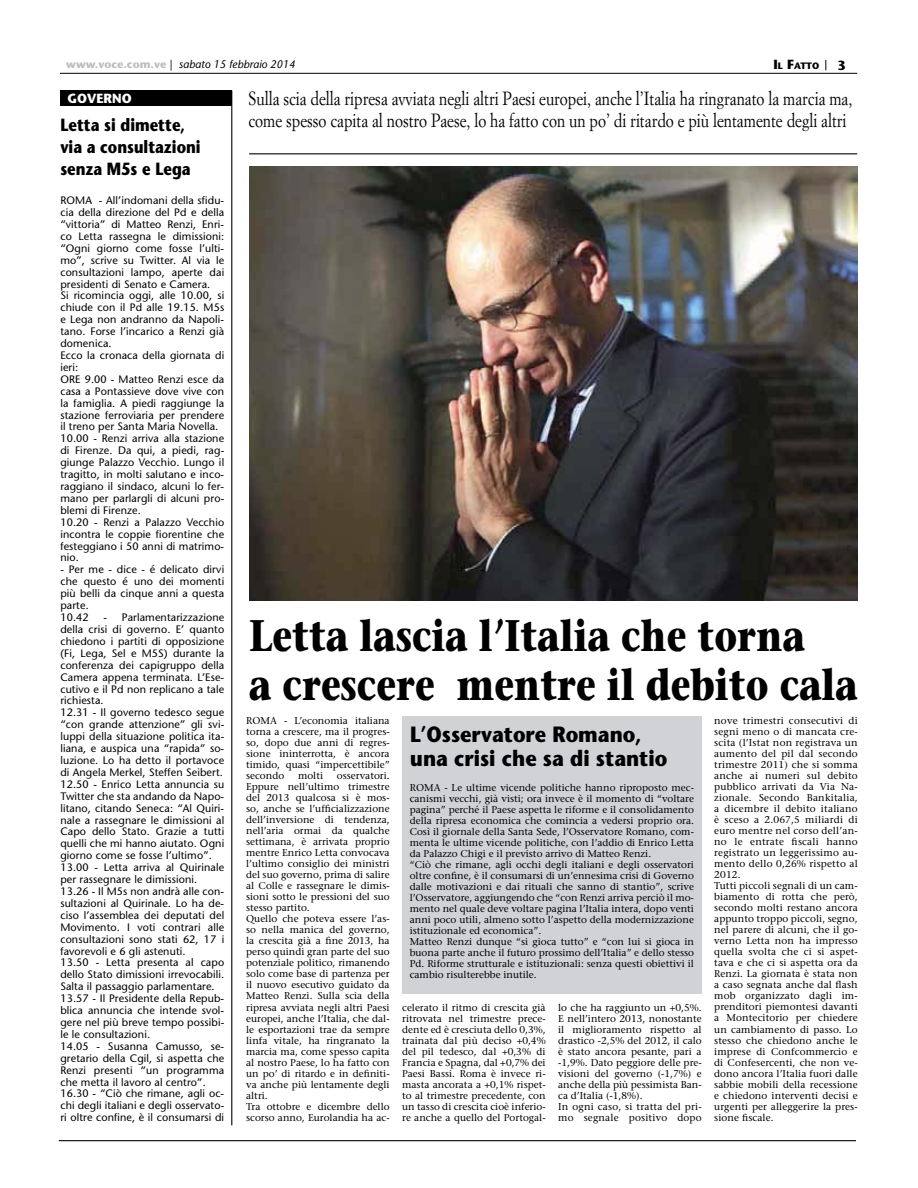
<style>
.page{position:relative;width:918px;height:1188px;background:#fff}
.page>*{position:absolute;margin:0;border:0;box-sizing:border-box;transform-origin:0 0}
.t1{font:700 44.1px/48.6px "Stone Serif";color:#000;scale:.8 1}
.t2{font:700 22.05px/24.3px "Stone Sans";color:#000;scale:.9 1}
.t3{font:18.75px/22px "Simoncini Garamond";color:#000;scale:.82 1}
.t4{font:700 17.7px/22px "Stone Sans";color:#000;scale:.84 1}
.t5{font:700 13.2px "Stone Sans";color:#fff}
.t6{font:700 13.2px "Stone Sans";color:#000}
.t7{font:italic 11.1px "Stone Sans";color:#000}
.t8{font:10.8px/11.9px "Stone Sans";letter-spacing:.01em;color:#000}
.t9{font:9.9px/11.1px "Stone Serif";color:#000}
.t10{font:700 9.3px "Stone Sans";color:#000}
.s1{font-weight:700;font-style:normal;color:#bbbec3}
.s2{font-style:normal}
.s3{font-size:13.2px}
</style>
<div class="page">
<hr style="left:59px;top:1140px;width:797px;height:1px;background:#000">
<div style="left:402px;top:716px;width:300px;height:278px;background:#d0d2d5"></div>
<hr style="left:60px;top:73px;width:797px;height:1px;background:#000">
<div style="left:61px;top:91px;width:171px;height:15px;background:#000"></div>
<hr style="left:231px;top:91px;width:1px;height:1034px;background:#000">
<hr style="left:249px;top:153px;width:608px;height:1px;background:#000">
<img style="left:249px;top:167px;width:608px;height:433px">
<p class="t7" style="left:66px;top:60px;width:231px"><span class="s1">www.voce.com.ve</span> <span class="s2">|</span> sabato 15 febbraio 2014</p>
<p class="t10" style="left:774px;top:63px;width:47px"><span class="s3">I</span>L <span class="s3">F</span>ATTO</p>
<h3 class="t6" style="left:838px;top:60px;width:10px">3</h3>
<h3 class="t5" style="left:68px;top:94px;width:66px">GOVERNO</h3>
<h3 class="t4" style="left:60px;top:116px;width:169px">Letta si dimette, via a consultazioni senza M5s e Lega</h3>
<p class="t8" style="left:60px;top:196px;width:165px">ROMA - All’indomani della sfidu&shy;cia della direzione del Pd e della “vittoria” di Matteo Renzi, Enri&shy;co Letta rassegna le dimissioni: “Ogni giorno come fosse l’ulti&shy;mo”, scrive su Twitter. Al via le consultazioni lampo, aperte dai presidenti di Senato e Camera.<br>Si ricomincia oggi, alle 10.00, si chiude con il Pd alle 19.15. M5s e Lega non andranno da Napoli&shy;tano. Forse l’incarico a Renzi già domenica.<br>Ecco la cronaca della giornata di ieri:<br>ORE 9.00 - Matteo Renzi esce da casa a Pontassieve dove vive con la famiglia. A piedi raggiunge la stazione ferroviaria per prendere il treno per Santa Maria Novella.<br>10.00 - Renzi arriva alla stazione di Firenze. Da qui, a piedi, rag&shy;giunge Palazzo Vecchio. Lungo il tragitto, in molti salutano e inco&shy;raggiano il sindaco, alcuni lo fer&shy;mano per parlargli di alcuni pro&shy;blemi di Firenze.<br>10.20 - Renzi a Palazzo Vecchio incontra le coppie fiorentine che festeggiano i 50 anni di matrimo&shy;nio.</p>
<p class="t8" style="left:60px;top:565px;width:165px">- Per me - dice - é delicato dirvi che questo é uno dei momenti più belli da cinque anni a questa parte.<br>10.42</p>
<h3 class="t3" style="left:248px;top:89px;width:738px">Sulla scia della ripresa avviata negli altri Paesi europei, anche l’Italia ha ringranato la marcia ma, come spesso capita al nostro Paese, lo ha fatto con un po’ di ritardo e più lentamente degli altri</h3>
<p class="t8" style="left:60px;top:613px;width:165px;text-indent:43px">- Parlamentarizzazione della crisi di governo. E’ quanto chiedono i partiti di opposizione (Fi, Lega, Sel e M5S) durante la conferenza dei capigruppo della<br>Camera appena terminata. L’Ese&shy;cutivo e il Pd non replicano a tale richiesta.<br>12.31 - Il governo tedesco segue “con grande attenzione” gli svi&shy;luppi della situazione politica ita&shy;liana, e auspica una “rapida” so&shy;luzione. Lo ha detto il portavoce di Angela Merkel, Steffen Seibert.<br>12.50 - Enrico Letta annuncia su<br>Twitter che sta andando da Napo&shy;litano, citando Seneca: “Al Quiri&shy;nale a rassegnare le dimissioni al<br>Capo dello Stato. Grazie a tutti quelli che mi hanno aiutato. Ogni giorno come se fosse l’ultimo”.<br>13.00 - Letta arriva al Quirinale per rassegnare le dimissioni.<br>13.26 - Il M5s non andrà alle con&shy;sultazioni al Quirinale. Lo ha de&shy;ciso l’assemblea dei deputati del<br>Movimento. I voti contrari alle consultazioni sono stati 62, 17 i favorevoli e 6 gli astenuti.<br>13.50 - Letta presenta al capo dello Stato dimissioni irrevocabili.<br>Salta il passaggio parlamentare.<br>13.57 - Il Presidente della Repub&shy;blica annuncia che intende svol&shy;gere nel più breve tempo possibi&shy;le le consultazioni.<br>14.05 - Susanna Camusso, se&shy;gretario della Cgil, si aspetta che<br>Renzi presenti “un programma che metta il lavoro al centro”.<br>16.30 - “Ciò che rimane, agli oc&shy;chi degli italiani e degli osservato&shy;ri oltre confine, è il consumarsi di</p>
<h1 class="t1" style="left:249px;top:616px;width:762px">Letta lascia l’Italia che torna<br>a crescere mentre il debito cala</h1>
<p class="t9" style="left:714px;top:716px;width:145px">nove trimestri consecutivi di segni meno o di mancata cre&shy;scita (l’Istat non registrava un aumento del pil dal secondo trimestre 2011) che si somma anche ai numeri sul debito pubblico arrivati da Via Na&shy;zionale. Secondo Bankitalia, a dicembre il debito italiano è sceso a 2.067,5 miliardi di euro mentre nel corso dell’an&shy;no le entrate fiscali hanno registrato un leggerissimo au&shy;mento dello 0,26% rispetto al<br>2012.<br>Tutti piccoli segnali di un cam&shy;biamento di rotta che però, secondo molti restano ancora appunto troppo piccoli, segno, nel parere di alcuni, che il go&shy;verno Letta non ha impresso quella svolta che ci si aspet&shy;tava e che ci si aspetta ora da<br>Renzi. La giornata è stata non a caso segnata anche dal flash mob organizzato dagli im&shy;prenditori piemontesi davanti a Montecitorio per chiedere un cambiamento di passo. Lo stesso che chiedono anche le imprese di Confcommercio e di Confesercenti, che non ve&shy;dono ancora l’Italia fuori dalle sabbie mobili della recessione e chiedono interventi decisi e urgenti per alleggerire la pres&shy;sione fiscale.</p>
<p class="t9" style="left:246px;top:716px;width:145px;text-align:justify">ROMA - L’economia italiana torna a crescere, ma il progres&shy;so, dopo due anni di regres&shy;sione ininterrotta, è ancora timido, quasi “impercettibile” secondo</p>
<h2 class="t2" style="left:410px;top:725px;width:287px">L’Osservatore Romano, una crisi che sa di stantio</h2>
<p class="t9" style="left:410px;top:783px;width:286px">ROMA - Le ultime vicende politiche hanno riproposto mec&shy;canismi vecchi, già visti; ora invece è il momento di “voltare pagina” perché il Paese aspetta le riforme e il consolidamento della ripresa economica che comincia a vedersi proprio ora.<br>Così il giornale della Santa Sede, l’Osservatore Romano, com&shy;menta le ultime vicende politiche, con l’addio di Enrico Letta da Palazzo Chigi e il previsto arrivo di Matteo Renzi.<br>“Ciò che rimane, agli occhi degli italiani e degli osservatori oltre confine, è il consumarsi di un’ennesima crisi di Governo dalle motivazioni e dai rituali che sanno di stantio”, scrive l’Osservatore, aggiungendo che “con Renzi arriva perciò il mo&shy;mento nel quale deve voltare pagina l’Italia intera, dopo venti anni poco utili, almeno sotto l’aspetto della modernizzazione istituzionale ed economica”.<br>Matteo Renzi dunque “si gioca tutto” e “con lui si gioca in buona parte anche il futuro prossimo dell’Italia” e dello stesso Pd. Riforme strutturale e istituzionali: senza questi obiettivi il cambio risulterebbe inutile.</p>
<p class="t9" style="left:298px;top:771px;width:27px">molti</p>
<p class="t9" style="left:246px;top:771px;width:145px;text-indent:91px">osservatori.<br>Eppure nell’ultimo trimestre del 2013 qualcosa si è mos&shy;so, anche se l’ufficializzazione dell’inversione di tendenza, nell’aria ormai da qualche settimana, è arrivata proprio mentre Enrico Letta convocava l’ultimo consiglio dei ministri del suo governo, prima di salire al Colle e rassegnare le dimis&shy;sioni sotto le pressioni del suo stesso partito.<br>Quello che poteva essere l’as&shy;so nella manica del governo, la crescita già a fine 2013, ha perso quindi gran parte del suo potenziale politico, rimanendo solo come base di partenza per il nuovo esecutivo guidato da<br>Matteo Renzi. Sulla scia della ripresa avviata negli altri Paesi europei, anche l’Italia, che dal&shy;le esportazioni trae da sempre linfa vitale, ha ringranato la marcia ma, come spesso capita al nostro Paese, lo ha fatto con un po’ di ritardo e in definiti&shy;va anche più lentamente degli altri.<br>Tra ottobre e dicembre dello scorso anno, Eurolandia ha ac-</p>
<p class="t9" style="left:402px;top:1003px;width:145px;text-align:justify">celerato il ritmo di crescita già ritrovata nel trimestre prece&shy;dente ed è cresciuta dello 0,3%, trainata dal più deciso +0,4% del pil tedesco, dal +0,3% di Francia e Spagna, dal +0,7% dei Paesi Bassi. Roma è invece ri&shy;masta ancorata a +0,1% rispet&shy;to al trimestre precedente, con un tasso di crescita cioè inferio&shy;re anche a quello del Portogal-</p>
<p class="t9" style="left:558px;top:1003px;width:145px">lo che ha raggiunto un +0,5%.<br>E nell’intero 2013, nonostante il miglioramento rispetto al drastico -2,5% del 2012, il calo è stato ancora pesante, pari a -1,9%. Dato peggiore delle pre&shy;visioni del governo (-1,7%) e anche della più pessimista Ban&shy;ca d’Italia (-1,8%).<br>In ogni caso, si tratta del pri&shy;mo segnale positivo dopo</p>
</div>
